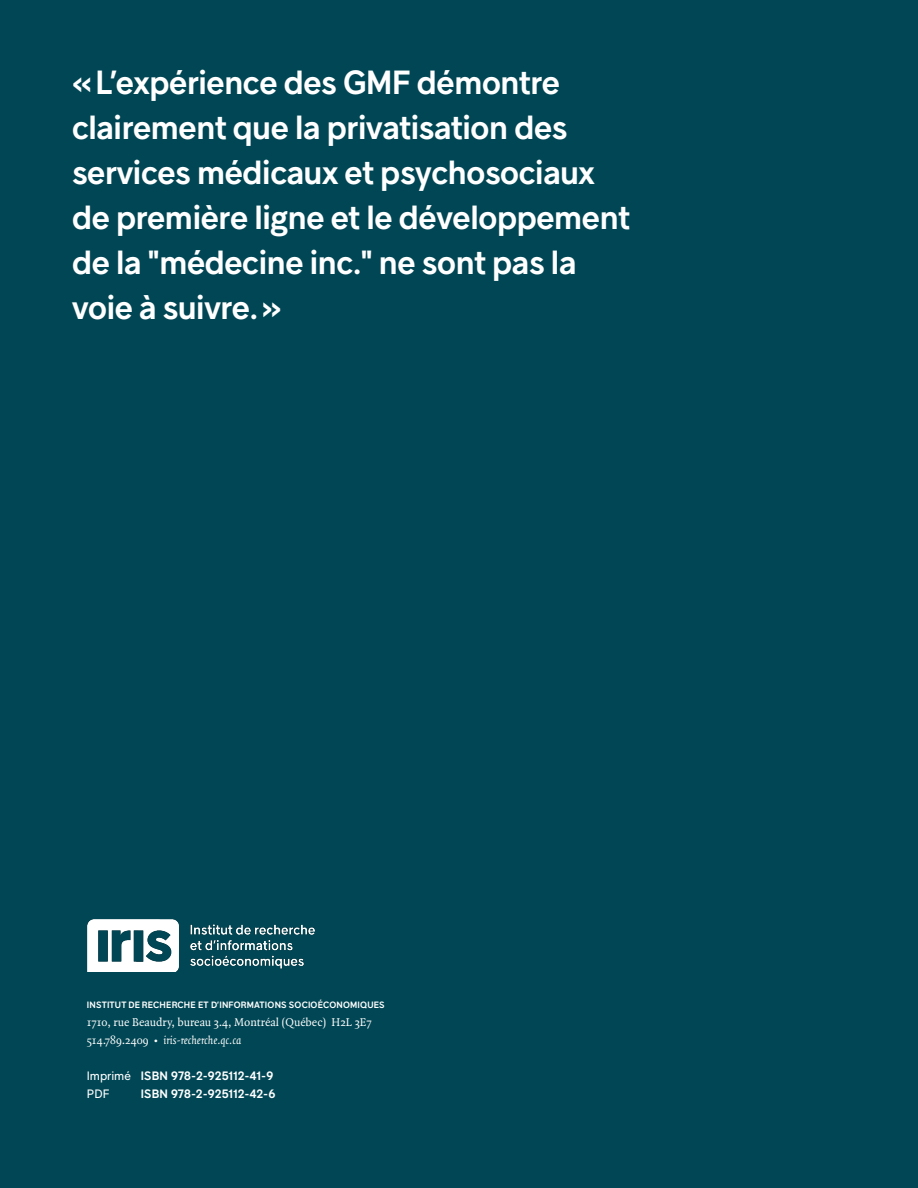
<style>
.page{position:relative;width:918px;height:1188px;background:#004654}
.page>*{position:absolute;margin:0;border:0;box-sizing:border-box;transform-origin:0 0}
.Citation{font:600 33px/45px "Guillon";letter-spacing:-.01em;color:#fff}
.t1{font:600 12px "Guillon";letter-spacing:.02em;color:#fff}
.t2{font:12px "Quadraat Pro";color:#fff}
.t3{font:italic 12px "Quadraat Pro";color:#fff}
.t4{font:12px "Guillon";color:#fff}
.t5{font:600 9px "Guillon";letter-spacing:.02em;color:#fff}
.s1{font-style:normal}
.s2{font-weight:400}
</style>
<div class="page">
<img style="left:87px;top:920px;width:227px;height:52px">
<p class="Citation" style="left:72px;top:59px;width:559px">«L’expérience des GMF démontre clairement que la privatisation des services médicaux et psychosociaux de première ligne et le développement de la "médecine inc." ne sont pas la voie à suivre.»</p>
<p class="t5" style="left:87px;top:999px;width:299px">INSTITUT DE RECHERCHE ET D’INFORMATIONS SOCIOÉCONOMIQUES</p>
<p class="t2" style="left:87px;top:1014px;width:286px">1710, rue Beaudry, bureau 3.4, Montréal (Québec) H2L 3E7</p>
<p class="t3" style="left:87px;top:1032px;width:156px"><span class="s1">514.789.2409</span> • iris-recherche.qc.ca</p>
<p class="t1" style="left:87px;top:1068px;width:188px"><span class="s2">Imprimé</span> ISBN 978-2-925112-41-9</p>
<p class="t4" style="left:87px;top:1086px;width:24px">PDF</p>
<p class="t1" style="left:141px;top:1086px;width:136px">ISBN 978-2-925112-42-6</p>
</div>
